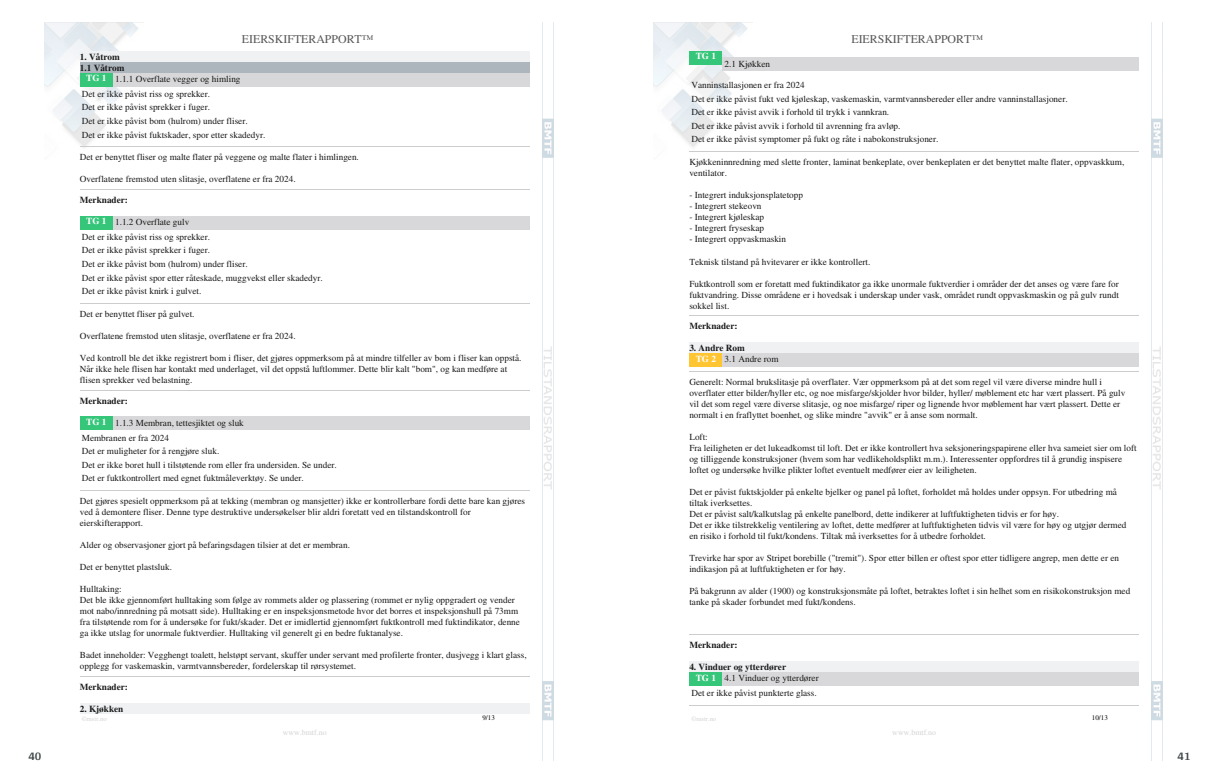
<style>
.page{position:relative;width:1219px;height:782px;background:#fff}
.page>*{position:absolute;margin:0;border:0;box-sizing:border-box;transform-origin:0 0}
.t1{font:700 12px "Arya";color:#414749}
.t2{font:11.9px "Times";color:#575757}
.t3{font:9.2px/11px "Times";color:#191919}
.t4{font:700 9.2px "Times";color:#191919}
.t5{font:700 9.2px "Times";color:#fff}
.t6{font:7.9px "Times";color:#d2d3d4}
.t7{font:7px "Times";color:#000}
.t8{font:6.6px "Times";color:#d2d3d4}
.s1{font-weight:700;color:#fff}
.s2{font-weight:700}
</style>
<div class="page">
<img style="left:44px;top:22px;width:99px;height:126px">
<img style="left:542px;top:22px;width:11px;height:738px">
<div style="left:80px;top:51px;width:450px;height:11px;background:#eff1f2"></div>
<div style="left:80px;top:62px;width:450px;height:11px;background:#adb5bd"></div>
<div style="left:80px;top:73px;width:33px;height:13px;background:#36c67a"></div>
<div style="left:113px;top:73px;width:417px;height:13px;background:#d8d8da"></div>
<hr style="left:80px;top:146px;width:450px;height:1px;background:#ccc">
<hr style="left:80px;top:189px;width:450px;height:1px;background:#ccc">
<div style="left:80px;top:216px;width:33px;height:13px;background:#36c67a"></div>
<div style="left:113px;top:216px;width:417px;height:13px;background:#d8d8da"></div>
<hr style="left:80px;top:303px;width:450px;height:1px;background:#ccc">
<hr style="left:80px;top:390px;width:450px;height:1px;background:#ccc">
<div style="left:80px;top:416px;width:33px;height:14px;background:#36c67a"></div>
<div style="left:113px;top:416px;width:417px;height:14px;background:#d8d8da"></div>
<hr style="left:80px;top:490px;width:450px;height:1px;background:#ccc">
<hr style="left:80px;top:676px;width:450px;height:1px;background:#ccc">
<div style="left:80px;top:702px;width:450px;height:11px;background:#eff1f2"></div>
<img style="left:654px;top:22px;width:99px;height:126px">
<img style="left:1152px;top:22px;width:11px;height:738px">
<div style="left:689px;top:51px;width:33px;height:13px;background:#36c67a"></div>
<div style="left:722px;top:58px;width:417px;height:13px;background:#d8d8da"></div>
<hr style="left:689px;top:151px;width:450px;height:1px;background:#ccc">
<hr style="left:689px;top:315px;width:450px;height:1px;background:#ccc">
<div style="left:689px;top:342px;width:450px;height:11px;background:#eff1f2"></div>
<div style="left:689px;top:353px;width:33px;height:13px;background:#ffc533"></div>
<div style="left:722px;top:353px;width:417px;height:13px;background:#d8d8da"></div>
<hr style="left:689px;top:371px;width:450px;height:1px;background:#ccc">
<hr style="left:689px;top:634px;width:450px;height:1px;background:#ccc">
<div style="left:689px;top:661px;width:450px;height:11px;background:#eff1f2"></div>
<div style="left:689px;top:672px;width:33px;height:13px;background:#36c67a"></div>
<div style="left:722px;top:672px;width:417px;height:13px;background:#d8d8da"></div>
<hr style="left:689px;top:704px;width:450px;height:1px;background:#ccc">
<h1 class="t1" style="left:28px;top:749px;width:15px">40</h1>
<p class="t2" style="left:242px;top:32px;width:133px">EIERSKIFTERAPPORT™</p>
<p class="t4" style="left:80px;top:51px;width:41px">1. Våtrom</p>
<p class="t4" style="left:80px;top:62px;width:46px">1.1 Våtrom</p>
<p class="t3" style="left:86px;top:73px;width:156px"><span class="s1">TG 1</span> 1.1.1 Overflate vegger og himling</p>
<p class="t3" style="left:82px;top:87px;width:185px;line-height:13.6px">Det er ikke påvist riss og sprekker.<br>Det er ikke påvist sprekker i fuger.<br>Det er ikke påvist bom (hulrom) under fliser.<br>Det er ikke påvist fuktskader, spor etter skadedyr.</p>
<p class="t3" style="left:80px;top:151px;width:281px">Det er benyttet fliser og malte flater på veggene og malte flater i himlingen.</p>
<p class="t3" style="left:80px;top:173px;width:217px">Overflatene fremstod uten slitasje, overflatene er fra 2024.</p>
<p class="t4" style="left:80px;top:194px;width:50px">Merknader:</p>
<p class="t3" style="left:82px;top:214px;width:130px;line-height:14.9px;text-indent:4px"><span class="s1">TG 1</span> 1.1.2 Overflate gulv<br>Det er ikke påvist riss og sprekker.</p>
<p class="t3" style="left:82px;top:243px;width:242px;line-height:13.6px">Det er ikke påvist sprekker i fuger.<br>Det er ikke påvist bom (hulrom) under fliser.<br>Det er ikke påvist spor etter råteskade, muggvekst eller skadedyr.<br>Det er ikke påvist knirk i gulvet.</p>
<p class="t3" style="left:80px;top:308px;width:116px">Det er benyttet fliser på gulvet.</p>
<p class="t3" style="left:80px;top:330px;width:217px">Overflatene fremstod uten slitasje, overflatene er fra 2024.</p>
<p class="t3" style="left:80px;top:352px;width:443px">Ved kontroll ble det ikke registrert bom i fliser, det gjøres oppmerksom på at mindre tilfeller av bom i fliser kan oppstå.<br>Når ikke hele flisen har kontakt med underlaget, vil det oppstå luftlommer. Dette blir kalt "bom", og kan medføre at flisen sprekker ved belastning.</p>
<p class="t4" style="left:80px;top:395px;width:50px">Merknader:</p>
<p class="t3" style="left:82px;top:415px;width:164px;line-height:14.9px;text-indent:4px"><span class="s1">TG 1</span> 1.1.3 Membran, tettesjiktet og sluk<br>Membranen er fra 2024</p>
<p class="t3" style="left:82px;top:444px;width:257px;line-height:13.6px">Det er muligheter for å rengjøre sluk.<br>Det er ikke boret hull i tilstøtende rom eller fra undersiden. Se under.<br>Det er fuktkontrollert med egnet fuktmåleverktøy. Se under.</p>
<p class="t3" style="left:80px;top:495px;width:447px">Det gjøres spesielt oppmerksom på at tekking (membran og mansjetter) ikke er kontrollerbare fordi dette bare kan gjøres ved å demontere fliser. Denne type destruktive undersøkelser blir aldri foretatt ved en tilstandskontroll for eierskifterapport.</p>
<p class="t3" style="left:80px;top:539px;width:272px">Alder og observasjoner gjort på befaringsdagen tilsier at det er membran.</p>
<p class="t3" style="left:80px;top:561px;width:94px">Det er benyttet plastsluk.</p>
<p class="t3" style="left:80px;top:583px;width:442px">Hulltaking:<br>Det ble ikke gjennomført hulltaking som følge av rommets alder og plassering (rommet er nylig oppgradert og vender mot nabo/innredning på motsatt side). Hulltaking er en inspeksjonsmetode hvor det borres et inspeksjonshull på 73mm fra tilstøtende rom for å undersøke for fukt/skader. Det er imidlertid gjennomført fuktkontroll med fuktindikator, denne ga ikke utslag for unormale fuktverdier. Hulltaking vil generelt gi en bedre fuktanalyse.</p>
<p class="t3" style="left:80px;top:649px;width:448px">Badet inneholder: Vegghengt toalett, helstøpt servant, skuffer under servant med profilerte fronter, dusjvegg i klart glass, opplegg for vaskemaskin, varmtvannsbereder, fordelerskap til rørsystemet.</p>
<p class="t4" style="left:80px;top:681px;width:50px">Merknader:</p>
<p class="t4" style="left:80px;top:703px;width:45px">2. Kjøkken</p>
<p class="t7" style="left:482px;top:713px;width:14px">9/13</p>
<p class="t8" style="left:82px;top:714px;width:26px">©mstr.no</p>
<p class="t6" style="left:283px;top:727px;width:45px">www.bmtf.no</p>
<p class="t2" style="left:851px;top:32px;width:133px">EIERSKIFTERAPPORT™</p>
<p class="t5" style="left:696px;top:51px;width:22px">TG 1</p>
<p class="t3" style="left:725px;top:58px;width:47px">2.1 Kjøkken</p>
<p class="t3" style="left:691px;top:78px;width:378px;line-height:13.6px">Vanninstallasjonen er fra 2024<br>Det er ikke påvist fukt ved kjøleskap, vaskemaskin, varmtvannsbereder eller andre vanninstallasjoner.<br>Det er ikke påvist avvik i forhold til trykk i vannkran.<br>Det er ikke påvist avvik i forhold til avrenning fra avløp.<br>Det er ikke påvist symptomer på fukt og råte i nabokonstruksjoner.</p>
<p class="t3" style="left:689px;top:156px;width:436px">Kjøkkeninnredning med slette fronter, laminat benkeplate, over benkeplaten er det benyttet malte flater, oppvaskkum, ventilator.</p>
<p class="t3" style="left:689px;top:189px;width:115px">- Integrert induksjonsplatetopp</p>
<p class="t3" style="left:689px;top:200px;width:74px">- Integrert stekeovn</p>
<p class="t3" style="left:689px;top:211px;width:76px">- Integrert kjøleskap</p>
<p class="t3" style="left:689px;top:222px;width:76px">- Integrert fryseskap</p>
<p class="t3" style="left:689px;top:233px;width:98px">- Integrert oppvaskmaskin</p>
<p class="t3" style="left:689px;top:256px;width:183px">Teknisk tilstand på hvitevarer er ikke kontrollert.</p>
<p class="t3" style="left:689px;top:278px;width:431px;text-align:justify">Fuktkontroll som er foretatt med fuktindikator ga ikke unormale fuktverdier i områder der det anses og være fare for fuktvandring. Disse områdene er i hovedsak i underskap under vask, området rundt oppvaskmaskin og på gulv rundt sokkel list.</p>
<p class="t4" style="left:689px;top:320px;width:50px">Merknader:</p>
<p class="t3" style="left:696px;top:342px;width:84px;text-indent:-6px"><span class="s2">3. Andre Rom<br></span><span class="s1">TG 2</span> 3.1 Andre rom</p>
<p class="t3" style="left:689px;top:376px;width:438px">Generelt: Normal brukslitasje på overflater. Vær oppmerksom på at det som regel vil være diverse mindre hull i overflater etter bilder/hyller etc, og noe misfarge/skjolder hvor bilder, hyller/ møblement etc har vært plassert. På gulv vil det som regel være diverse slitasje, og noe misfarge/ riper og lignende hvor møblement har vært plassert. Dette er normalt i en fraflyttet boenhet, og slike mindre "avvik" er å anse som normalt.</p>
<p class="t3" style="left:689px;top:431px;width:449px">Loft:<br>Fra leiligheten er det lukeadkomst til loft. Det er ikke kontrollert hva seksjoneringspapirene eller hva sameiet sier om loft og tilliggende konstruksjoner (hvem som har vedlikeholdsplikt m.m.). Interessenter oppfordres til å grundig inspisere loftet og undersøke hvilke plikter loftet eventuelt medfører eier av leiligheten.</p>
<p class="t3" style="left:689px;top:486px;width:439px">Det er påvist fuktskjolder på enkelte bjelker og panel på loftet, forholdet må holdes under oppsyn. For utbedring må tiltak iverksettes.<br>Det er påvist salt/kalkutslag på enkelte panelbord, dette indikerer at luftfuktigheten tidvis er for høy.<br>Det er ikke tilstrekkelig ventilering av loftet, dette medfører at luftfuktigheten tidvis vil være for høy og utgjør dermed en risiko i forhold til fukt/kondens. Tiltak må iverksettes for å utbedre forholdet.</p>
<p class="t3" style="left:689px;top:552px;width:431px">Trevirke har spor av Stripet borebille ("tremit"). Spor etter billen er oftest spor etter tidligere angrep, men dette er en indikasjon på at luftfuktigheten er for høy.</p>
<p class="t3" style="left:689px;top:585px;width:442px">På bakgrunn av alder (1900) og konstruksjonsmåte på loftet, betraktes loftet i sin helhet som en risikokonstruksjon med tanke på skader forbundet med fukt/kondens.</p>
<p class="t4" style="left:689px;top:639px;width:50px">Merknader:</p>
<p class="t3" style="left:696px;top:661px;width:125px;text-indent:-6px"><span class="s2">4. Vinduer og ytterdører<br></span><span class="s1">TG 1</span> 4.1 Vinduer og ytterdører</p>
<p class="t3" style="left:691px;top:687px;width:127px">Det er ikke påvist punkterte glass.</p>
<p class="t7" style="left:1092px;top:713px;width:17px">10/13</p>
<p class="t8" style="left:691px;top:714px;width:26px">©mstr.no</p>
<p class="t6" style="left:892px;top:727px;width:45px">www.bmtf.no</p>
<h1 class="t1" style="left:1177px;top:749px;width:15px">41</h1>
</div>
